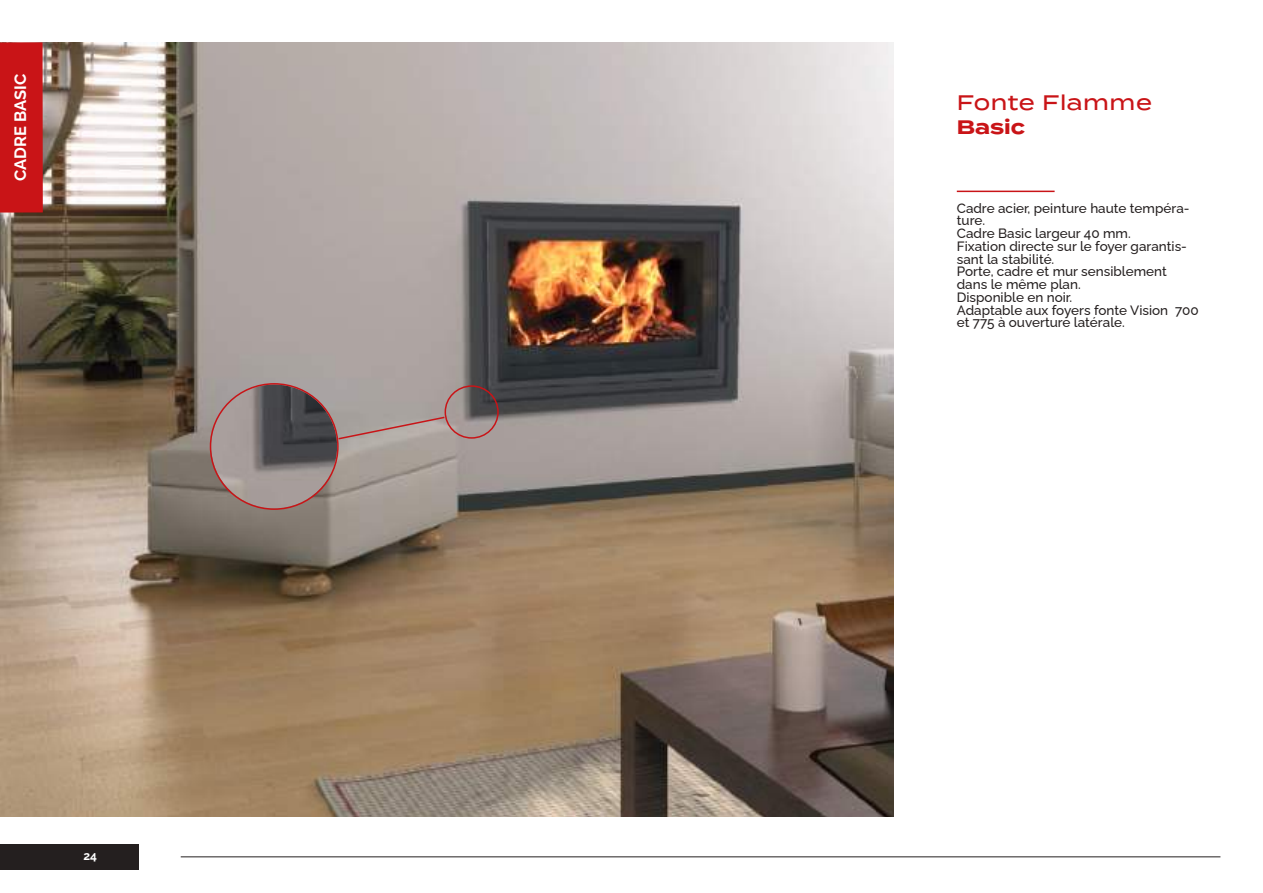
<style>
.page{position:relative;width:1263px;height:893px;background:#fff}
.page>*{position:absolute;margin:0;border:0;box-sizing:border-box;transform-origin:0 0}
.t1{font:500 21px "Termina";letter-spacing:.025em;color:#c91417}
.t2{font:700 19.5px "Termina";color:#c91417}
.t3{font:700 16.5px "Raleway";color:#fff}
.t4{font:500 13.5px/12.8px "Raleway";color:#241f1f}
.t5{font:700 12px "Raleway";color:#fff}
</style>
<div class="page">
<img style="left:0;top:43px;width:893px;height:773px">
<svg style="left:210px;top:383px;width:289px;height:127px;background:#928784"></svg>
<div style="left:0;top:42px;width:43px;height:171px;background:#c91417"></div>
<hr style="left:957px;top:191px;width:97px;height:1px;background:#c91417">
<div style="left:0;top:844px;width:138px;height:26px;background:#241f1f"></div>
<hr style="left:181px;top:856px;width:1039px;height:1px;background:#241f1f">
<p class="t3" style="left:11px;top:181px;width:108px;rotate:-90deg">CADRE BASIC</p>
<p class="t5" style="left:84px;top:848px;width:15px">24</p>
<h1 class="t1" style="left:957px;top:94px;width:197px">Fonte Flamme</h1>
<h2 class="t2" style="left:957px;top:119px;width:70px">Basic</h2>
<p class="t4" style="left:957px;top:201px;width:244px">Cadre acier, peinture haute tempéra&shy;ture.<br>Cadre Basic largeur 40 mm.<br>Fixation directe sur le foyer garantis&shy;sant la stabilité.<br>Porte, cadre et mur sensiblement dans le même plan.<br>Disponible en noir.<br>Adaptable aux foyers fonte Vision 700 et 775 à ouverture latérale.</p>
</div>
